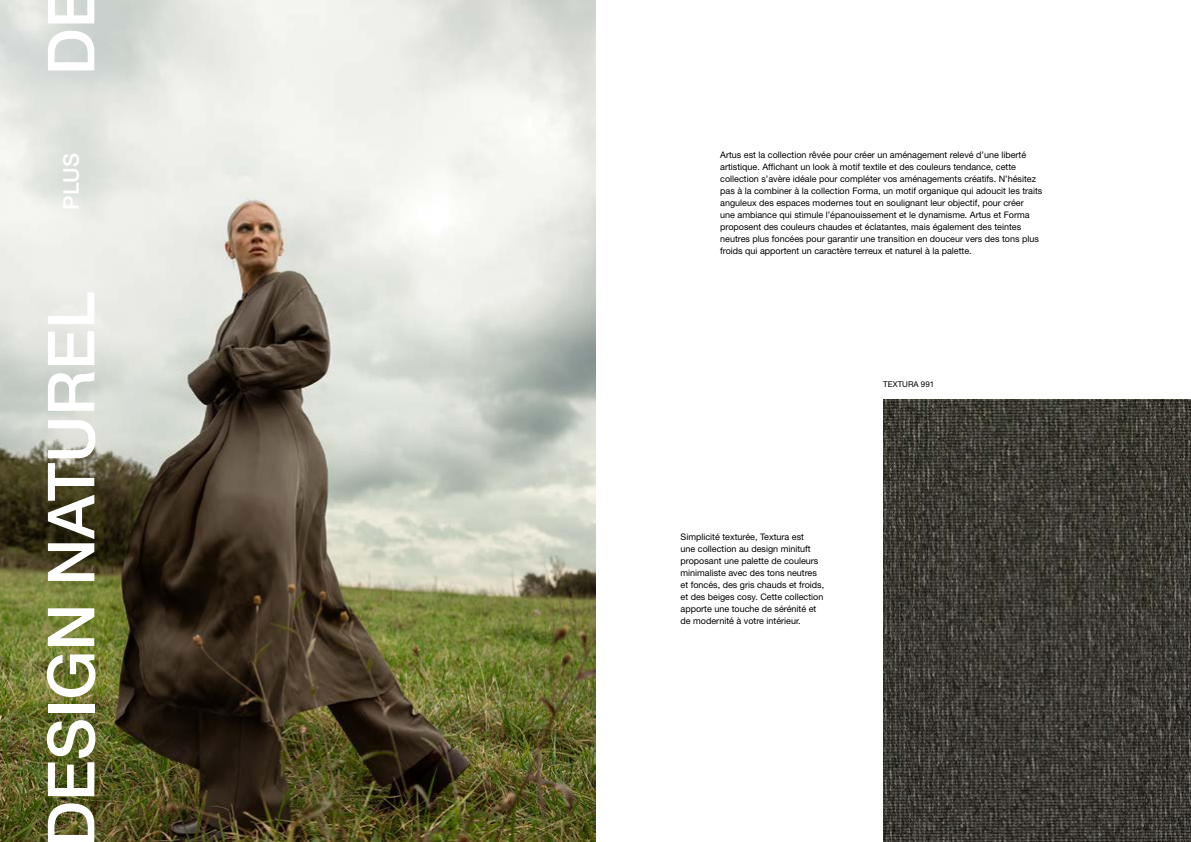
<style>
.page{position:relative;width:1191px;height:842px;background:#fff}
.page>*{position:absolute;margin:0;border:0;box-sizing:border-box;transform-origin:0 0}
.t1{font:500 65px "Helvetica Neue LT Std";color:#fff}
.t2{font:500 21.7px "Helvetica Neue LT Std";color:#fff}
.t3{font:9px/12px "Helvetica Neue LT Std";color:#000}
.t4{font:8px "Helvetica Neue LT Std";color:#000}
</style>
<div class="page">
<img style="left:0;top:0;width:595px;height:842px">
<img style="left:883px;top:400px;width:308px;height:442px">
<h1 class="t1" style="left:32px;top:75px;width:89px;rotate:-90deg">DE</h1>
<h2 class="t2" style="left:58px;top:210px;width:58px;rotate:-90deg">PLUS</h2>
<h1 class="t1" style="left:32px;top:848px;width:558px;rotate:-90deg">DESIGN NATUREL</h1>
<p class="t3" style="left:720px;top:149px;width:323px">Artus est la collection rêvée pour créer un aménagement relevé d’une liberté artistique. Affichant un look à motif textile et des couleurs tendance, cette collection s’avère idéale pour compléter vos aménagements créatifs. N’hésitez pas à la combiner à la collection Forma, un motif organique qui adoucit les traits anguleux des espaces modernes tout en soulignant leur objectif, pour créer<br>une ambiance qui stimule l’épanouissement et le dynamisme. Artus et Forma proposent des couleurs chaudes et éclatantes, mais également des teintes neutres plus foncées pour garantir une transition en douceur vers des tons plus froids qui apportent un caractère terreux et naturel à la palette.</p>
<p class="t3" style="left:680px;top:531px;width:145px">Simplicité texturée, Textura est<br>une collection au design minituft proposant une palette de couleurs minimaliste avec des tons neutres et foncés, des gris chauds et froids, et des beiges cosy. Cette collection apporte une touche de sérénité et de modernité à votre intérieur.</p>
<p class="t4" style="left:883px;top:379px;width:52px">TEXTURA 991</p>
</div>
